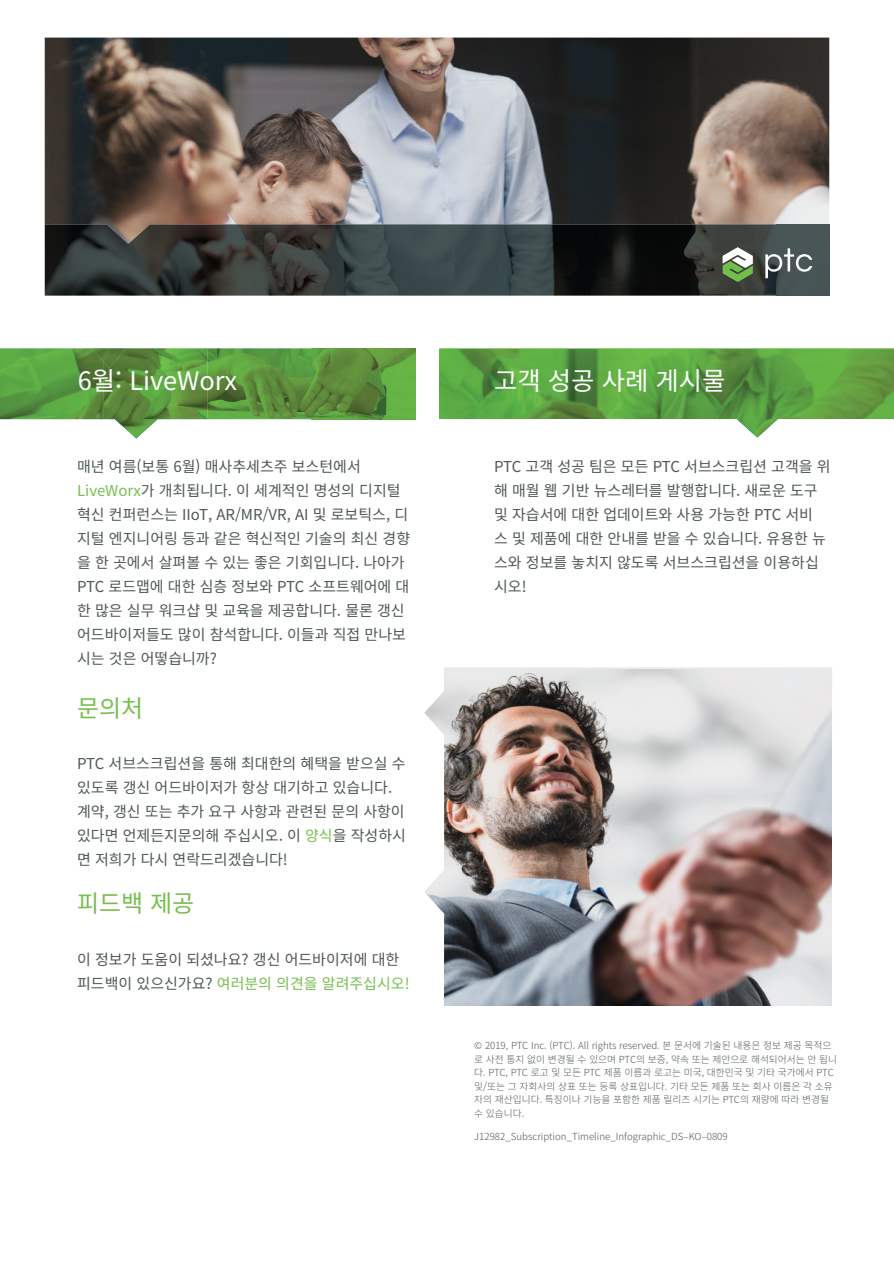
<style>
.page{position:relative;width:894px;height:1263px;background:#fff}
.page>*{position:absolute;margin:0;border:0;box-sizing:border-box;transform-origin:0 0}
.t1{font:25.35px "Noto Sans CJ Kkr";color:#fff}
.t2{font:24px "Noto Sans CJ Kkr";color:#77be4e}
.t3{font:15px/24px "Noto Sans CJ Kkr";color:#4e5758}
.t4{font:300 9.75px/13.5px "Noto Sans CJ Kkr";color:#4e5758}
.s1{color:#77be4e}
</style>
<div class="page">
<img style="left:45px;top:38px;width:784px;height:186px">
<img style="left:45px;top:224px;width:784px;height:72px">
<svg style="left:722px;top:247px;width:31px;height:35px"></svg>
<svg style="left:765px;top:248px;width:47px;height:30px"></svg>
<img style="left:115px;top:419px;width:43px;height:19px">
<svg style="left:0;top:348px;width:416px;height:71px;background:#5b943f"></svg>
<svg style="left:439px;top:348px;width:455px;height:90px"></svg>
<img style="left:736px;top:418px;width:43px;height:19px">
<img style="left:439px;top:349px;width:455px;height:69px">
<img style="left:424px;top:669px;width:357px;height:288px">
<img style="left:781px;top:669px;width:50px;height:336px">
<img style="left:444px;top:957px;width:337px;height:48px">
<h1 class="t1" style="left:78px;top:366px;width:161px">6월: LiveWorx</h1>
<h1 class="t1" style="left:494px;top:366px;width:233px">고객 성공 사례 게시물</h1>
<p class="t3" style="left:77px;top:455px;width:334px">매년 여름(보통 6월) 매사추세츠주 보스턴에서<br><span class="s1">LiveWorx</span>가 개최됩니다. 이 세계적인 명성의 디지털 혁신 컨퍼런스는 IIoT, AR/MR/VR, AI 및 로보틱스, 디 지털 엔지니어링 등과 같은 혁신적인 기술의 최신 경향 을 한 곳에서 살펴볼 수 있는 좋은 기회입니다. 나아가<br>PTC 로드맵에 대한 심층 정보와 PTC 소프트웨어에 대 한 많은 실무 워크샵 및 교육을 제공합니다. 물론 갱신 어드바이저들도 많이 참석합니다. 이들과 직접 만나보 시는 것은 어떻습니까?</p>
<h2 class="t2" style="left:77px;top:694px;width:68px">문의처</h2>
<p class="t3" style="left:77px;top:752px;width:330px">PTC 서브스크립션을 통해 최대한의 혜택을 받으실 수 있도록 갱신 어드바이저가 항상 대기하고 있습니다. 계약, 갱신 또는 추가 요구 사항과 관련된 문의 사항이 있다면 언제든지문의해 주십시오. 이 <span class="s1">양식</span>을 작성하시 면 저희가 다시 연락드리겠습니다!</p>
<h2 class="t2" style="left:77px;top:890px;width:119px">피드백 제공</h2>
<p class="t3" style="left:77px;top:948px;width:334px">이 정보가 도움이 되셨나요? 갱신 어드바이저에 대한 피드백이 있으신가요? <span class="s1">여러분의 의견을 알려주십시오!</span></p>
<p class="t3" style="left:494px;top:455px;width:338px">PTC 고객 성공 팀은 모든 PTC 서브스크립션 고객을 위 해 매월 웹 기반 뉴스레터를 발행합니다. 새로운 도구 및 자습서에 대한 업데이트와 사용 가능한 PTC 서비<br>스 및 제품에 대한 안내를 받을 수 있습니다. 유용한 뉴 스와 정보를 놓치지 않도록 서브스크립션을 이용하십 시오!</p>
<p class="t4" style="left:474px;top:1039px;width:364px">© 2019, PTC Inc. (PTC). All rights reserved. 본 문서에 기술된 내용은 정보 제공 목적으 로 사전 통지 없이 변경될 수 있으며 PTC의 보증, 약속 또는 제안으로 해석되어서는 안 됩니 다. PTC, PTC 로고 및 모든 PTC 제품 이름과 로고는 미국, 대한민국 및 기타 국가에서 PTC 및/또는 그 자회사의 상표 또는 등록 상표입니다. 기타 모든 제품 또는 회사 이름은 각 소유 자의 재산입니다. 특징이나 기능을 포함한 제품 릴리즈 시기는 PTC의 재량에 따라 변경될 수 있습니다.</p>
<p class="t4" style="left:474px;top:1130px;width:255px">J12982_Subscription_Timeline_Infographic_DS–KO–0809</p>
</div>
